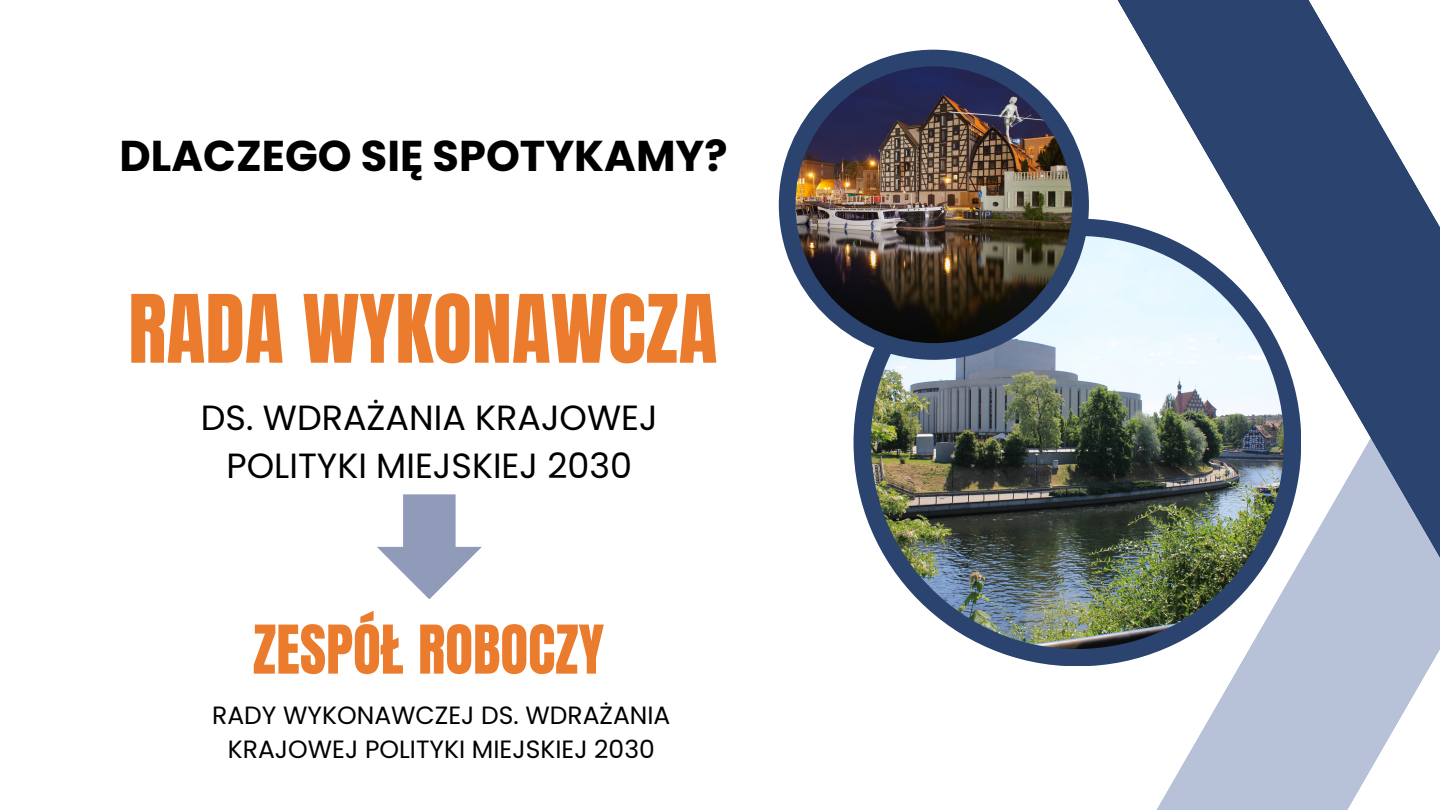
<style>
.page{position:relative;width:1440px;height:810px;background:#fff}
.page>*{position:absolute;margin:0;border:0;box-sizing:border-box;transform-origin:0 0}
.t1{font:80.1px "Anton";color:#eb7b2d}
.t2{font:57.1px "Anton";color:#eb7b2d}
.t3{font:700 43.1px "Poppins";color:#000}
.t4{font:35px/48.8px "Poppins";color:#000;text-align:center}
.t5{font:25px "Poppins";color:#000}
</style>
<div class="page">
<svg style="left:1061px;top:0;width:379px;height:810px"></svg>
<div style="left:854px;top:219px;width:447px;height:447px;background:#2a446f;border-radius:50%"></div>
<img style="left:871px;top:236px;width:413px;height:413px;border-radius:50%">
<div style="left:779px;top:50px;width:310px;height:310px;background:#2a446f;border-radius:50%"></div>
<img style="left:795px;top:66px;width:277px;height:277px;border-radius:50%">
<svg style="left:377px;top:494px;width:105px;height:105px"></svg>
<p class="t3" style="left:120px;top:126px;width:610px">DLACZEGO SIĘ SPOTYKAMY?</p>
<h1 class="t1" style="left:128px;top:272px;width:591px">RADA WYKONAWCZA</h1>
<h4 class="t4" style="left:201px;top:393px;width:458px">DS. WDRAŻANIA KRAJOWEJ<br>POLITYKI MIEJSKIEJ 2030</h4>
<h5 class="t2" style="left:253px;top:609px;width:353px">ZESPÓŁ ROBOCZY</h5>
<p class="t5" style="left:212px;top:697px;width:460px">RADY WYKONAWCZEJ DS. WDRAŻANIA</p>
<p class="t5" style="left:228px;top:732px;width:428px">KRAJOWEJ POLITYKI MIEJSKIEJ 2030</p>
</div>
